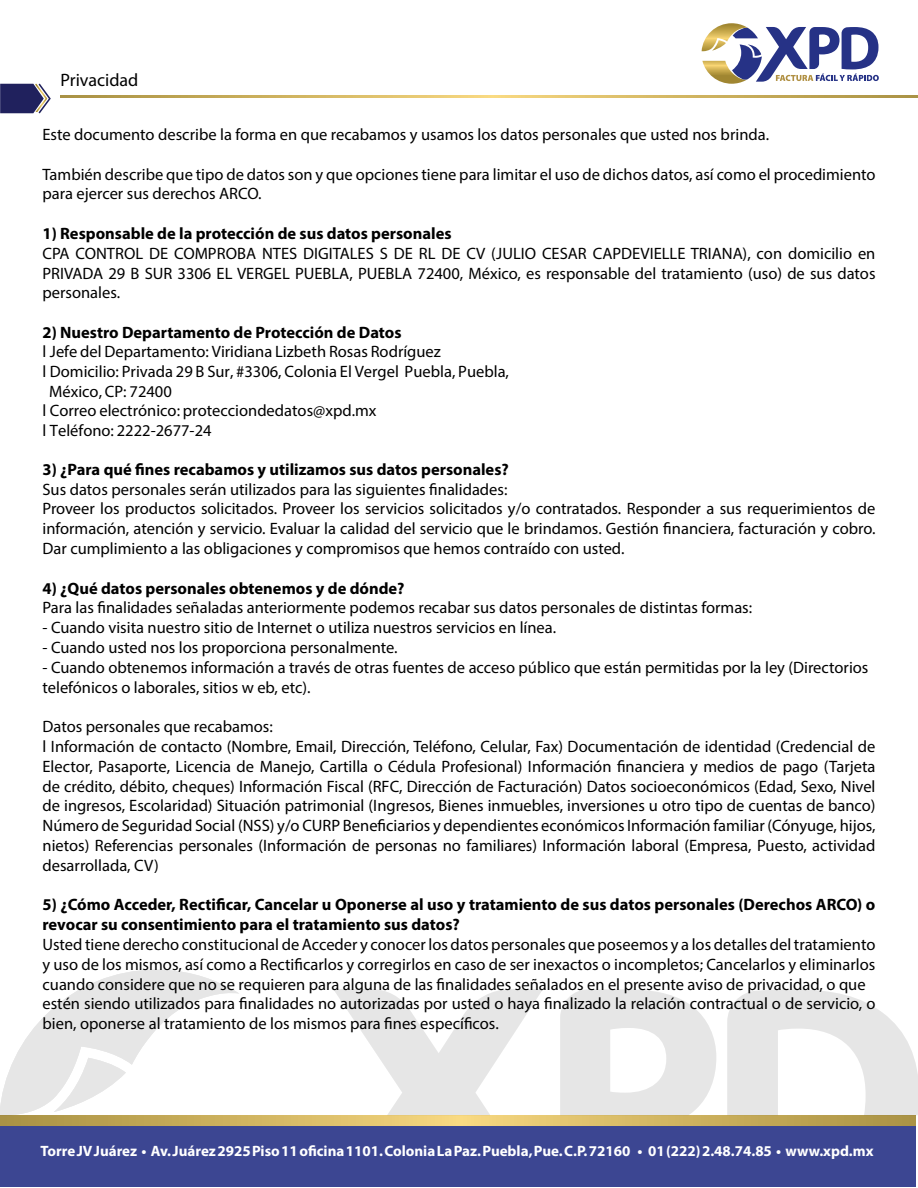
<style>
.page{position:relative;width:918px;height:1188px;background:#fff}
.page>*{position:absolute;margin:0;border:0;box-sizing:border-box;transform-origin:0 0}
.t1{font:18px "Myriad Pro";color:#000}
.t2{font:16.5px/19.8px "Myriad Pro";color:#000}
.t3{font:700 16.5px/19.8px "Myriad Pro";color:#000}
.t4{font:700 15px "Myriad Pro";color:#fff}
</style>
<div class="page">
<div style="left:0;top:1126px;width:915px;height:60px;background:#3c4692"></div>
<svg style="left:0;top:1115px;width:916px;height:11px;background:#ceb360"></svg>
<svg style="left:60px;top:95px;width:857px;height:3px;background:#ceb360"></svg>
<svg style="left:0;top:84px;width:51px;height:29px"></svg>
<svg style="left:702px;top:23px;width:177px;height:61px"></svg>
<svg style="left:333px;top:989px;width:210px;height:126px"></svg>
<svg style="left:560px;top:989px;width:156px;height:126px"></svg>
<svg style="left:727px;top:989px;width:191px;height:126px"></svg>
<svg style="left:0;top:970px;width:239px;height:145px"></svg>
<p class="t1" style="left:60px;top:68px;width:79px">Privacidad</p>
<p class="t2" style="left:43px;top:124px;width:728px">Este documento describe la forma en que recabamos y usamos los datos personales que usted nos brinda.</p>
<p class="t2" style="left:43px;top:164px;width:835px">También describe que tipo de datos son y que opciones tiene para limitar el uso de dichos datos, así como el procedimiento para ejercer sus derechos ARCO.</p>
<p class="t3" style="left:43px;top:223px;width:411px">1) Responsable de la protección de sus datos personales</p>
<p class="t2" style="left:43px;top:243px;width:835px;text-align:justify">CPA CONTROL DE COMPROBA NTES DIGITALES S DE RL DE CV (JULIO CESAR CAPDEVIELLE TRIANA), con domicilio en PRIVADA 29 B SUR 3306 EL VERGEL PUEBLA, PUEBLA 72400, México, es responsable del tratamiento (uso) de sus datos personales.</p>
<p class="t3" style="left:43px;top:322px;width:361px">2) Nuestro Departamento de Protección de Datos</p>
<p class="t2" style="left:43px;top:341px;width:400px">l Jefe del Departamento: Viridiana Lizbeth Rosas Rodríguez</p>
<p class="t2" style="left:43px;top:361px;width:468px">l Domicilio: Privada 29 B Sur, #3306, Colonia El Vergel Puebla, Puebla,</p>
<p class="t2" style="left:49px;top:381px;width:124px">México, CP: 72400</p>
<p class="t2" style="left:43px;top:401px;width:336px">l Correo electrónico: protecciondedatos@xpd.mx</p>
<p class="t2" style="left:43px;top:421px;width:171px">l Teléfono: 2222-2677-24</p>
<p class="t3" style="left:43px;top:459px;width:468px">3) ¿Para qué fines recabamos y utilizamos sus datos personales?</p>
<p class="t2" style="left:43px;top:479px;width:835px">Sus datos personales serán utilizados para las siguientes finalidades:<br>Proveer los productos solicitados. Proveer los servicios solicitados y/o contratados. Responder a sus requerimientos de información, atención y servicio. Evaluar la calidad del servicio que le brindamos. Gestión financiera, facturación y cobro.<br>Dar cumplimiento a las obligaciones y compromisos que hemos contraído con usted.</p>
<p class="t3" style="left:43px;top:578px;width:364px">4) ¿Qué datos personales obtenemos y de dónde?</p>
<p class="t2" style="left:43px;top:598px;width:711px">Para las finalidades señaladas anteriormente podemos recabar sus datos personales de distintas formas:</p>
<p class="t2" style="left:43px;top:617px;width:515px">- Cuando visita nuestro sitio de Internet o utiliza nuestros servicios en línea.</p>
<p class="t2" style="left:43px;top:637px;width:357px">- Cuando usted nos los proporciona personalmente.</p>
<p class="t2" style="left:43px;top:657px;width:828px">- Cuando obtenemos información a través de otras fuentes de acceso público que están permitidas por la ley (Directorios telefónicos o laborales, sitios w eb, etc).</p>
<p class="t2" style="left:43px;top:716px;width:835px">Datos personales que recabamos:<br>l Información de contacto (Nombre, Email, Dirección, Teléfono, Celular, Fax) Documentación de identidad (Credencial de Elector, Pasaporte, Licencia de Manejo, Cartilla o Cédula Profesional) Información financiera y medios de pago (Tarjeta de crédito, débito, cheques) Información Fiscal (RFC, Dirección de Facturación) Datos socioeconómicos (Edad, Sexo, Nivel de ingresos, Escolaridad) Situación patrimonial (Ingresos, Bienes inmuebles, inversiones u otro tipo de cuentas de banco)<br>Número de Seguridad Social (NSS) y/o CURP Beneficiarios y dependientes económicos Información familiar (Cónyuge, hijos, nietos) Referencias personales (Información de personas no familiares) Información laboral (Empresa, Puesto, actividad desarrollada, CV)</p>
<p class="t3" style="left:43px;top:894px;width:834px">5) ¿Cómo Acceder, Rectificar, Cancelar u Oponerse al uso y tratamiento de sus datos personales (Derechos ARCO) o revocar su consentimiento para el tratamiento sus datos?</p>
<p class="t2" style="left:43px;top:934px;width:834px">Usted tiene derecho constitucional de Acceder y conocer los datos personales que poseemos y a los detalles del tratamiento y uso de los mismos, así como a Rectificarlos y corregirlos en caso de ser inexactos o incompletos; Cancelarlos y eliminarlos cuando considere que no se requieren para alguna de las finalidades señalados en el presente aviso de privacidad, o que estén siendo utilizados para finalidades no autorizadas por usted o haya finalizado la relación contractual o de servicio, o bien, oponerse al tratamiento de los mismos para fines específicos.</p>
<p class="t4" style="left:41px;top:1141px;width:834px">Torre JV Juárez • Av. Juárez 2925 Piso 11 oficina 1101. Colonia La Paz. Puebla, Pue. C.P. 72160 • 01 (222) 2.48.74.85 • www.xpd.mx</p>
</div>
